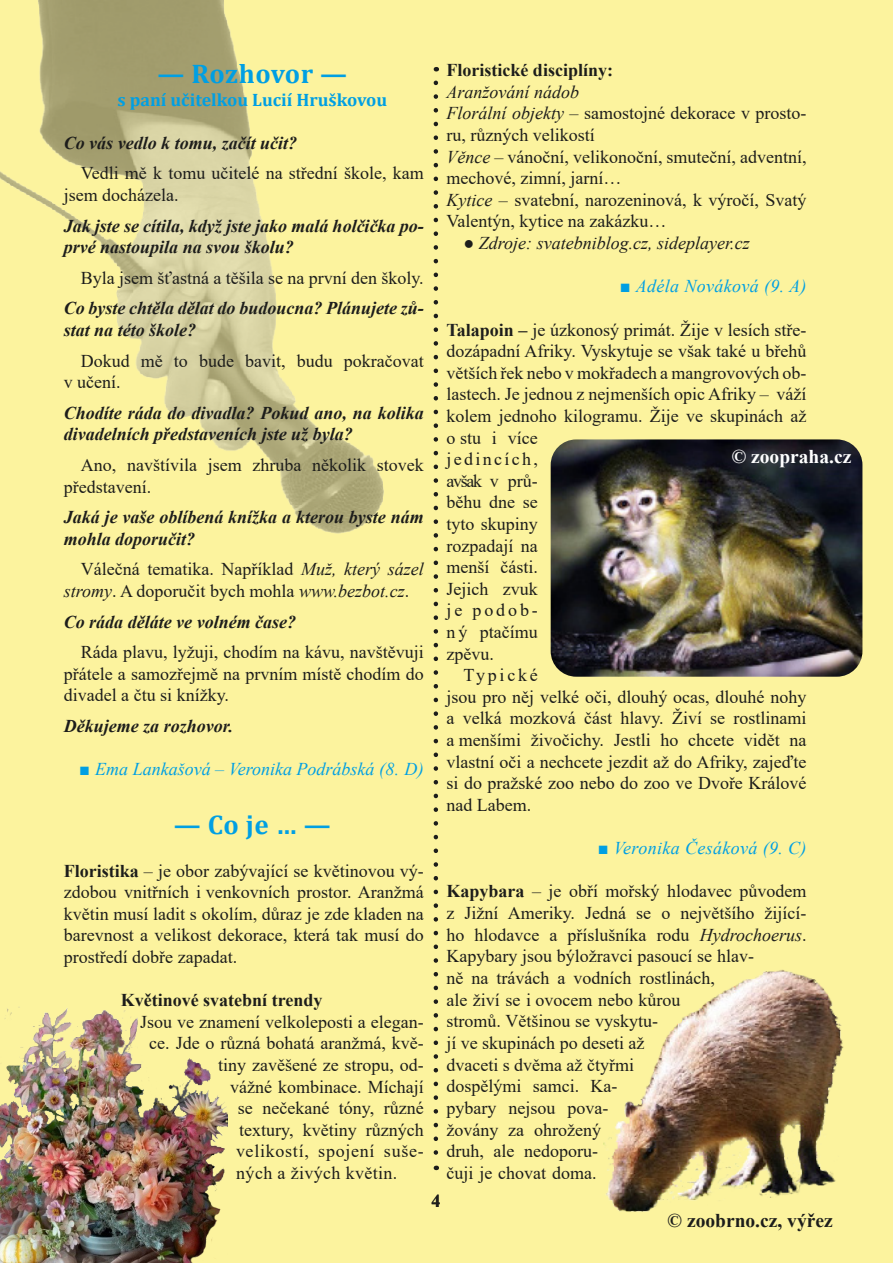
<style>
.page{position:relative;width:893px;height:1263px;background:#fcf39e}
.page>*{position:absolute;margin:0;border:0;box-sizing:border-box;transform-origin:0 0}
.Nadpis{font:700 27px "Cambria";letter-spacing:.02em;color:#009fe3}
.t1{font:700 19.5px "Times New Roman";color:#1d1d1b}
.t2{font:700 19.5px "Times New Roman";color:#fff}
.t3{font:18px/21.6px "Times New Roman";color:#1d1d1b}
.t4{font:italic 700 18px/21.6px "Times New Roman";color:#1d1d1b}
.t5{font:italic 18px "Times New Roman";color:#1d1d1b}
.t6{font:700 18px "Times New Roman";color:#1d1d1b}
.Podpis{font:italic 18px "Times New Roman";letter-spacing:.02em;color:#009fe3}
.Podpis-2{font:italic 18px "Times New Roman";color:#009fe3}
.t7{font:700 18px "Cambria";color:#009fe3}
.t8{font:18px "Times New Roman";letter-spacing:.04em;color:#1d1d1b}
.t9{font:18px "Times New Roman";letter-spacing:.02em;color:#1d1d1b}
.s1{font-style:italic}
.s2{font-weight:700}
.s3{font-style:normal}
.s4{font-weight:700;color:#202122}
</style>
<div class="page">
<img style="left:0;top:0;width:503px;height:612px">
<svg style="left:434px;top:83px;width:4px;height:1087px;background:#beb87a"></svg>
<img style="left:0;top:959px;width:227px;height:304px">
<img style="left:551px;top:439px;width:311px;height:238px">
<img style="left:603px;top:964px;width:247px;height:250px">
<p class="Nadpis" style="left:157px;top:54px;width:191px">— Rozhovor —</p>
<p class="t7" style="left:117px;top:87px;width:271px">s paní učitelkou Lucií Hruškovou</p>
<p class="t4" style="left:64px;top:131px;width:235px">Co vás vedlo k tomu, začít učit?</p>
<p class="t3" style="left:64px;top:162px;width:362px;text-indent:17px">Vedli mě k tomu učitelé na střední škole, kam jsem docházela.</p>
<p class="t4" style="left:64px;top:214px;width:361px">Jak jste se cítila, když jste jako malá holčička po&shy;prvé nastoupila na svou školu?</p>
<p class="t3" style="left:81px;top:266px;width:344px">Byla jsem šťastná a těšila se na první den školy.</p>
<p class="t4" style="left:64px;top:297px;width:361px">Co byste chtěla dělat do budoucna? Plánujete zů&shy;stat na této škole?</p>
<p class="t3" style="left:64px;top:349px;width:362px;text-indent:17px">Dokud mě to bude bavit, budu pokračovat v učení.</p>
<p class="t4" style="left:64px;top:401px;width:362px">Chodíte ráda do divadla? Pokud ano, na kolika divadelních představeních jste už byla?</p>
<p class="t3" style="left:64px;top:454px;width:362px;text-indent:17px">Ano, navštívila jsem zhruba několik stovek představení.</p>
<p class="t4" style="left:64px;top:506px;width:361px">Jaká je vaše oblíbená knížka a kterou byste nám mohla doporučit?</p>
<p class="t3" style="left:64px;top:558px;width:361px;text-indent:17px">Válečná tematika. Například <span class="s1">Muž, který sázel stromy</span>. A doporučit bych mohla <span class="s1">www.bezbot.cz</span>.</p>
<p class="t4" style="left:64px;top:610px;width:234px">Co ráda děláte ve volném čase?</p>
<p class="t3" style="left:64px;top:641px;width:362px;text-align:justify;text-indent:17px">Ráda plavu, lyžuji, chodím na kávu, navštěvuji přátele a samozřejmě na prvním místě chodím do divadel a čtu si knížky.</p>
<p class="t4" style="left:64px;top:715px;width:171px">Děkujeme za rozhovor.</p>
<p class="Podpis-2" style="left:79px;top:757px;width:346px"><span class="s2">■</span> Ema Lankašová – Veronika Podrábská (8. D)</p>
<p class="Nadpis" style="left:174px;top:806px;width:159px">— Co je … —</p>
<p class="t3" style="left:64px;top:859px;width:362px;text-align:justify"><span class="s2">Floristika</span> – je obor zabývající se květinovou vý&shy;zdobou vnitřních i venkovních prostor. Aranžmá květin musí ladit s okolím, důraz je zde kladen na barevnost a velikost dekorace, která tak musí do prostředí dobře zapadat.</p>
<p class="t6" style="left:121px;top:987px;width:203px">Květinové svatební trendy</p>
<p class="t3" style="left:140px;top:1010px;width:285px">Jsou ve znamení velkoleposti a elegan-</p>
<p class="t3" style="left:149px;top:1032px;width:276px">ce. Jde o různá bohatá aranžmá, kvě-</p>
<p class="t3" style="left:218px;top:1053px;width:207px">tiny zavěšené ze stropu, od-</p>
<p class="t3" style="left:230px;top:1075px;width:195px">vážné kombinace. Míchají</p>
<p class="t3" style="left:238px;top:1097px;width:188px">se nečekané tóny, různé</p>
<p class="t3" style="left:239px;top:1118px;width:186px">textury, květiny různých</p>
<p class="t8" style="left:236px;top:1138px;width:189px">velikostí, spojení suše-</p>
<p class="t9" style="left:236px;top:1160px;width:163px">ných a živých květin.</p>
<p class="t6" style="left:446px;top:57px;width:168px">Floristické disciplíny:</p>
<p class="t5" style="left:446px;top:79px;width:134px">Aranžování nádob</p>
<p class="t3" style="left:446px;top:102px;width:361px"><span class="s1">Florální objekty</span> – samostojné dekorace v prosto&shy;ru, různých velikostí</p>
<p class="t3" style="left:446px;top:145px;width:362px"><span class="s1">Věnce</span> – vánoční, velikonoční, smuteční, adventní, mechové, zimní, jarní…</p>
<p class="t3" style="left:446px;top:188px;width:362px"><span class="s1">Kytice</span> – svatební, narozeninová, k výročí, Svatý<br>Valentýn, kytice na zakázku…</p>
<p class="t5" style="left:463px;top:231px;width:288px"><span class="s3">●</span> Zdroje: svatebniblog.cz, sideplayer.cz</p>
<p class="Podpis" style="left:620px;top:274px;width:188px">■ Adéla Nováková (9. A)</p>
<p class="t3" style="left:446px;top:318px;width:362px"><span class="s4">T</span><span class="s2">alapoin –</span> je úzkonosý primát. Žije v lesích stře&shy;dozápadní Afriky. Vyskytuje se však také u břehů větších řek nebo v mokřadech a mangrovových ob&shy;lastech. Je jednou z nejmenších opic Afriky – váží kolem jednoho kilogramu. Žije ve skupinách až o stu i více<br>jedincích,<br>avšak v prů-<br>běhu dne se<br>tyto skupiny<br>rozpadají na<br>menší části.<br>Jejich zvuk<br>je podob-<br>n ý ptačímu<br>zpěvu.</p>
<p class="t3" style="left:446px;top:664px;width:362px;text-indent:17px">Typické<br>jsou pro něj velké oči, dlouhý ocas, dlouhé nohy a velká mozková část hlavy. Živí se rostlinami a menšími živočichy. Jestli ho chcete vidět na vlastní oči a nechcete jezdit až do Afriky, zajeďte si do pražské zoo nebo do zoo ve Dvoře Králové nad Labem.</p>
<p class="Podpis" style="left:598px;top:835px;width:210px">■ Veronika Česáková (9. C)</p>
<p class="t3" style="left:446px;top:880px;width:362px"><span class="s2">Kapybara</span> – je obří mořský hlodavec původem z Jižní Ameriky. Jedná se o největšího žijící&shy;ho hlodavce a příslušníka rodu <span class="s1">Hydrochoerus</span>.<br>Kapybary jsou býložravci pasoucí se hlav-<br>ně na trávách a vodních rostlinách,<br>ale živí se i ovocem nebo kůrou<br>stromů. Většinou se vyskytu-<br>jí ve skupinách po deseti až<br>dvaceti s dvěma až čtyřmi<br>dospělými samci. Ka-<br>pybary nejsou pova-<br>žovány za ohrožený<br>druh, ale nedoporu-<br>čuji je chovat doma.</p>
<p class="t2" style="left:732px;top:443px;width:121px">© zoopraha.cz</p>
<p class="t6" style="left:431px;top:1188px;width:10px">4</p>
<p class="t1" style="left:668px;top:1206px;width:167px">© zoobrno.cz, výřez</p>
</div>
